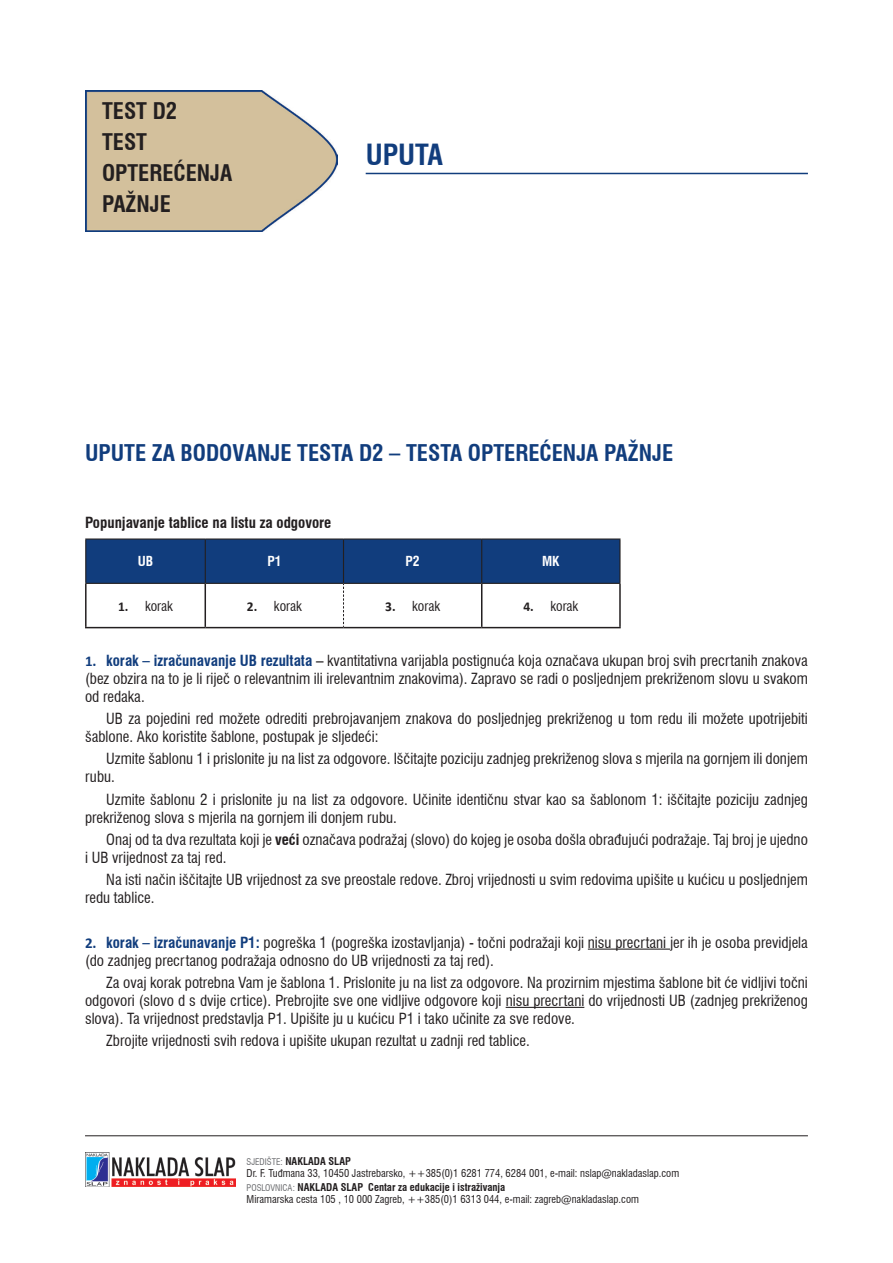
<style>
.page{position:relative;width:893px;height:1263px;background:#fff}
.page>*{position:absolute;margin:0;border:0;box-sizing:border-box;transform-origin:0 0}
.body_text{font:700 condensed 28.5px "Swiss 721 BT";color:#113d7d}
.t1{font:700 condensed 22.5px "Swiss 721 BT";color:#113d7d}
.t2{font:700 condensed 22.35px "Swiss 721 BT";color:#231f20}
.t3{font:condensed 15px/18px "Swiss 721 BT";color:#231f20}
.t4{font:700 condensed 15px "Swiss 721 BT";color:#231f20}
.t5{font:condensed 13.5px "Swiss 721 BT";color:#231f20}
.t6{font:700 condensed 13.5px "Swiss 721 BT";color:#fff}
.t7{font:condensed 10.5px "Swiss 721 BT";color:#231f20}
.t8{font:700 condensed 10.5px "Swiss 721 BT";color:#231f20}
.s1{font-family:"Calibri";font-weight:700;font-stretch:normal}
.s2{font-family:"Calibri";font-weight:700;font-stretch:normal;color:#113d7d}
.s3{font-weight:700;color:#113d7d}
.s4{font-weight:700}
.s5{font-weight:400;font-size:9px;color:#6c6d70}
</style>
<div class="page">
<img style="left:85px;top:1153px;width:151px;height:34px">
<hr style="left:85px;top:1135px;width:723px;height:1px;background:#231f20">
<img style="left:85px;top:90px;width:252px;height:142px">
<hr style="left:588px;top:948px;width:82px;height:2px;background:#231f20">
<hr style="left:506px;top:1007px;width:78px;height:1px;background:#231f20">
<hr style="left:85px;top:584px;width:2px;height:43px;background:#231f20">
<hr style="left:619px;top:584px;width:2px;height:43px;background:#231f20">
<hr style="left:85px;top:627px;width:120px;height:1px;background:#231f20">
<hr style="left:205px;top:627px;width:138px;height:1px;background:#231f20">
<hr style="left:343px;top:627px;width:139px;height:1px;background:#231f20">
<hr style="left:482px;top:627px;width:139px;height:1px;background:#231f20">
<hr style="left:85px;top:540px;width:1px;height:43px;background:#231f20">
<hr style="left:619px;top:540px;width:2px;height:43px;background:#231f20">
<svg style="left:86px;top:540px;width:534px;height:87px"></svg>
<hr style="left:85px;top:538px;width:120px;height:2px;background:#231f20">
<hr style="left:205px;top:538px;width:138px;height:2px;background:#231f20">
<hr style="left:343px;top:538px;width:139px;height:2px;background:#231f20">
<hr style="left:482px;top:538px;width:139px;height:2px;background:#231f20">
<hr style="left:85px;top:583px;width:120px;height:1px;background:#231f20">
<hr style="left:205px;top:583px;width:138px;height:1px;background:#231f20">
<hr style="left:343px;top:583px;width:139px;height:1px;background:#231f20">
<hr style="left:482px;top:583px;width:139px;height:1px;background:#231f20">
<hr style="left:366px;top:173px;width:442px;height:1px;background:#113d7d">
<p class="t2" style="left:102px;top:97px;width:76px">TEST D2</p>
<p class="t2" style="left:102px;top:128px;width:46px">TEST</p>
<p class="t2" style="left:102px;top:159px;width:132px">OPTEREĆENJA</p>
<p class="t2" style="left:102px;top:190px;width:70px">PAŽNJE</p>
<p class="body_text" style="left:366px;top:137px;width:79px">UPUTA</p>
<p class="t1" style="left:85px;top:440px;width:590px">UPUTE ZA BODOVANJE TESTA D2 – TESTA OPTEREĆENJA PAŽNJE</p>
<p class="t4" style="left:85px;top:514px;width:248px">Popunjavanje tablice na listu za odgovore</p>
<p class="t6" style="left:138px;top:553px;width:17px">UB</p>
<p class="t6" style="left:267px;top:553px;width:16px">P1</p>
<p class="t6" style="left:406px;top:553px;width:16px">P2</p>
<p class="t6" style="left:542px;top:553px;width:19px">MK</p>
<p class="t5" style="left:118px;top:598px;width:56px"><span class="s1">1.</span> korak</p>
<p class="t5" style="left:247px;top:598px;width:56px"><span class="s1">2.</span> korak</p>
<p class="t5" style="left:385px;top:598px;width:56px"><span class="s1">3.</span> korak</p>
<p class="t5" style="left:523px;top:598px;width:56px"><span class="s1">4.</span> korak</p>
<p class="t3" style="left:85px;top:651px;width:724px;text-align:justify"><span class="s2">1.</span> <span class="s3">korak – izračunavanje UB rezultata</span> – kvantitativna varijabla postignuća koja označava ukupan broj svih precrtanih znakova (bez obzira na to je li riječ o relevantnim ili irelevantnim znakovima). Zapravo se radi o posljednjem prekriženom slovu u svakom od redaka.</p>
<p class="t3" style="left:85px;top:710px;width:724px;text-indent:21px">UB za pojedini red možete odrediti prebrojavanjem znakova do posljednjeg prekriženog u tom redu ili možete upotrijebiti šablone. Ako koristite šablone, postupak je sljedeći:</p>
<p class="t3" style="left:85px;top:750px;width:724px;text-indent:21px">Uzmite šablonu 1 i prislonite ju na list za odgovore. Iščitajte poziciju zadnjeg prekriženog slova s mjerila na gornjem ili donjem rubu.</p>
<p class="t3" style="left:85px;top:790px;width:724px;text-indent:21px">Uzmite šablonu 2 i prislonite ju na list za odgovore. Učinite identičnu stvar kao sa šablonom 1: iščitajte poziciju zadnjeg prekriženog slova s mjerila na gornjem ili donjem rubu.</p>
<p class="t3" style="left:85px;top:830px;width:724px;text-indent:21px">Onaj od ta dva rezultata koji je <span class="s4">veći</span> označava podražaj (slovo) do kojeg je osoba došla obrađujući podražaje. Taj broj je ujedno i UB vrijednost za taj red.</p>
<p class="t3" style="left:85px;top:871px;width:724px;text-indent:21px">Na isti način iščitajte UB vrijednost za sve preostale redove. Zbroj vrijednosti u svim redovima upišite u kućicu u posljednjem redu tablice.</p>
<p class="t3" style="left:85px;top:933px;width:724px"><span class="s2">2.</span> <span class="s3">korak – izračunavanje P1:</span> pogreška 1 (pogreška izostavljanja) - točni podražaji koji nisu precrtani jer ih je osoba previdjela (do zadnjeg precrtanog podražaja odnosno do UB vrijednosti za taj red).</p>
<p class="t3" style="left:85px;top:973px;width:724px;text-align:justify;text-indent:21px">Za ovaj korak potrebna Vam je šablona 1. Prislonite ju na list za odgovore. Na prozirnim mjestima šablone bit će vidljivi točni odgovori (slovo d s dvije crtice). Prebrojite sve one vidljive odgovore koji nisu precrtani do vrijednosti UB (zadnjeg prekriženog slova). Ta vrijednost predstavlja P1. Upišite ju u kućicu P1 i tako učinite za sve redove.</p>
<p class="t3" style="left:106px;top:1032px;width:425px">Zbrojite vrijednosti svih redova i upišite ukupan rezultat u zadnji red tablice.</p>
<p class="t8" style="left:247px;top:1155px;width:106px"><span class="s5">SJEDIŠTE:</span> NAKLADA SLAP</p>
<p class="t7" style="left:247px;top:1166px;width:434px">Dr. F. Tuđmana 33, 10450 Jastrebarsko, ++385(0)1 6281 774, 6284 001, e-mail: nslap@nakladaslap.com</p>
<p class="t8" style="left:247px;top:1181px;width:260px"><span class="s5">POSLOVNICA:</span> NAKLADA SLAP Centar za edukacije i istraživanja</p>
<p class="t7" style="left:247px;top:1193px;width:394px">Miramarska cesta 105 , 10 000 Zagreb, ++385(0)1 6313 044, e-mail: zagreb@nakladaslap.com</p>
</div>
